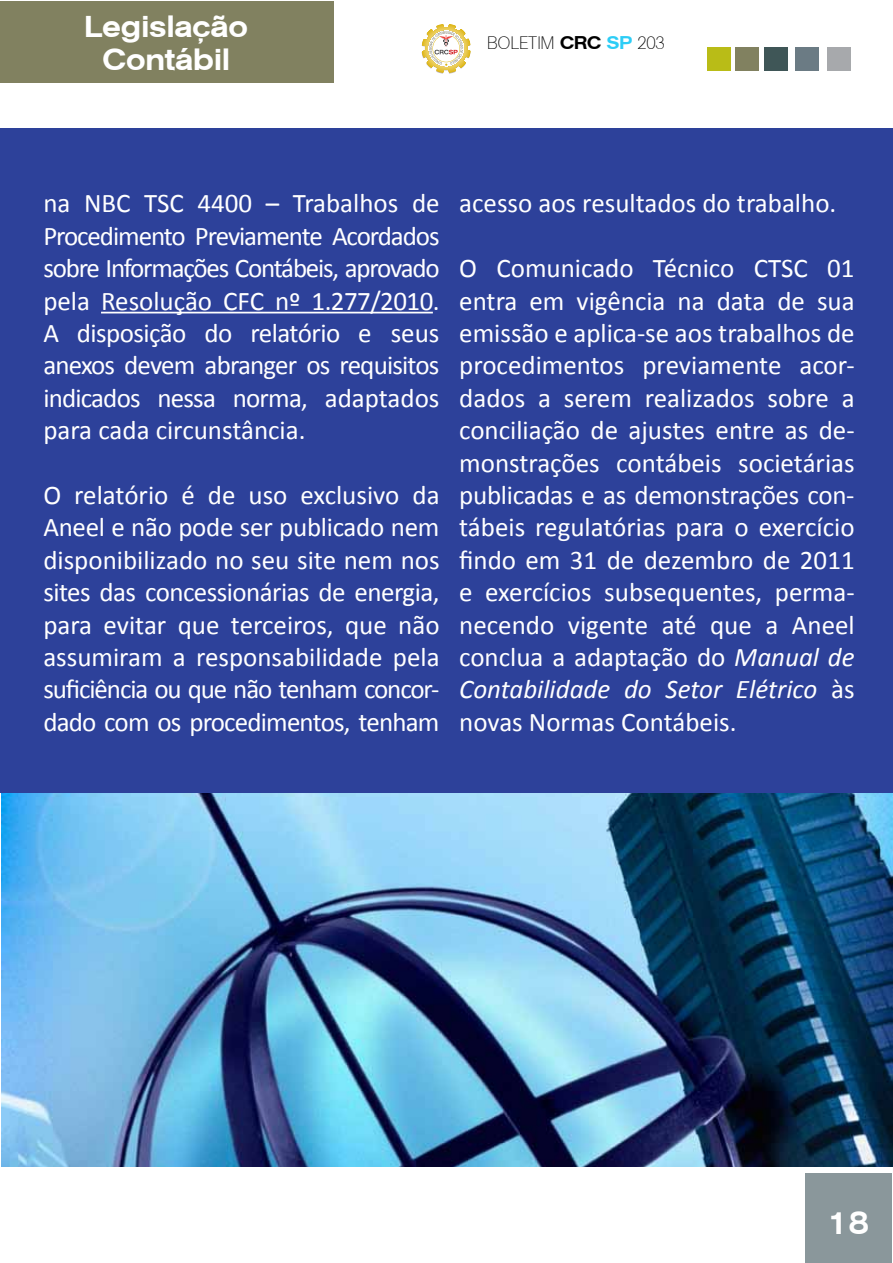
<style>
.page{position:relative;width:893px;height:1263px;background:#fff}
.page>*{position:absolute;margin:0;border:0;box-sizing:border-box;transform-origin:0 0}
.t1{font:31.5px "Agent Ext Med DB Normal";color:#fff}
.t2{font:30px/33px "Agent Ext Med DB Normal";color:#fff;text-align:center}
.t3{font:27px/32.4px "Calibri";letter-spacing:-.005em;color:#fff;text-align:justify}
.t4{font:18px "Agent Light DB Normal";color:#000}
.s1{font-family:"Agent Ext Med DB Normal"}
.s2{font-family:"Agent Ext Med DB Normal";color:#2dcdf6}
.s3{font-style:italic}
</style>
<div class="page">
<img style="left:1px;top:792px;width:891px;height:375px">
<div style="left:805px;top:1174px;width:87px;height:89px;background:#8a979b"></div>
<div style="left:0;top:128px;width:893px;height:664px;background:#2d419a"></div>
<hr style="left:101px;top:312px;width:332px;height:1px;background:#fff">
<div style="left:0;top:1px;width:333px;height:81px;background:#818160"></div>
<div style="left:707px;top:47px;width:23px;height:23px;background:#b9bc17"></div>
<div style="left:735px;top:47px;width:24px;height:23px;background:#818160"></div>
<div style="left:764px;top:47px;width:24px;height:23px;background:#3f5657"></div>
<div style="left:795px;top:47px;width:23px;height:23px;background:#6b7b84"></div>
<div style="left:827px;top:47px;width:23px;height:23px;background:#a7a9ac"></div>
<svg style="left:422px;top:24px;width:49px;height:50px"></svg>
<p class="t2" style="left:85px;top:10px;width:165px">Legislação<br>Contábil</p>
<p class="t4" style="left:488px;top:32px;width:179px">BOLETIM <span class="s1">CRC</span> <span class="s2">SP</span> 203</p>
<p class="t3" style="left:43px;top:186px;width:398px">na NBC TSC 4400 – Trabalhos de Procedimento Previamente Acordados sobre Informações Contábeis, aprovado pela Resolução CFC nº 1.277/2010.<br>A disposição do relatório e seus anexos devem abranger os requisitos indicados nessa norma, adaptados para cada circunstância.</p>
<p class="t3" style="left:43px;top:477px;width:398px">O relatório é de uso exclusivo da Aneel e não pode ser publicado nem disponibilizado no seu site nem nos sites das concessionárias de energia, para evitar que terceiros, que não assumiram a responsabilidade pela suficiência ou que não tenham concor&shy;dado com os procedimentos, tenham</p>
<p class="t3" style="left:459px;top:186px;width:379px">acesso aos resultados do trabalho.</p>
<p class="t3" style="left:459px;top:251px;width:397px">O Comunicado Técnico CTSC 01 entra em vigência na data de sua emissão e aplica-se aos trabalhos de procedimentos previamente acor&shy;dados a serem realizados sobre a conciliação de ajustes entre as de&shy;monstrações contábeis societárias publicadas e as demonstrações con&shy;tábeis regulatórias para o exercício findo em 31 de dezembro de 2011 e exercícios subsequentes, perma&shy;necendo vigente até que a Aneel conclua a adaptação do <span class="s3">Manual de Contabilidade do Setor Elétrico</span> às novas Normas Contábeis.</p>
<p class="t1" style="left:828px;top:1204px;width:43px">18</p>
</div>
